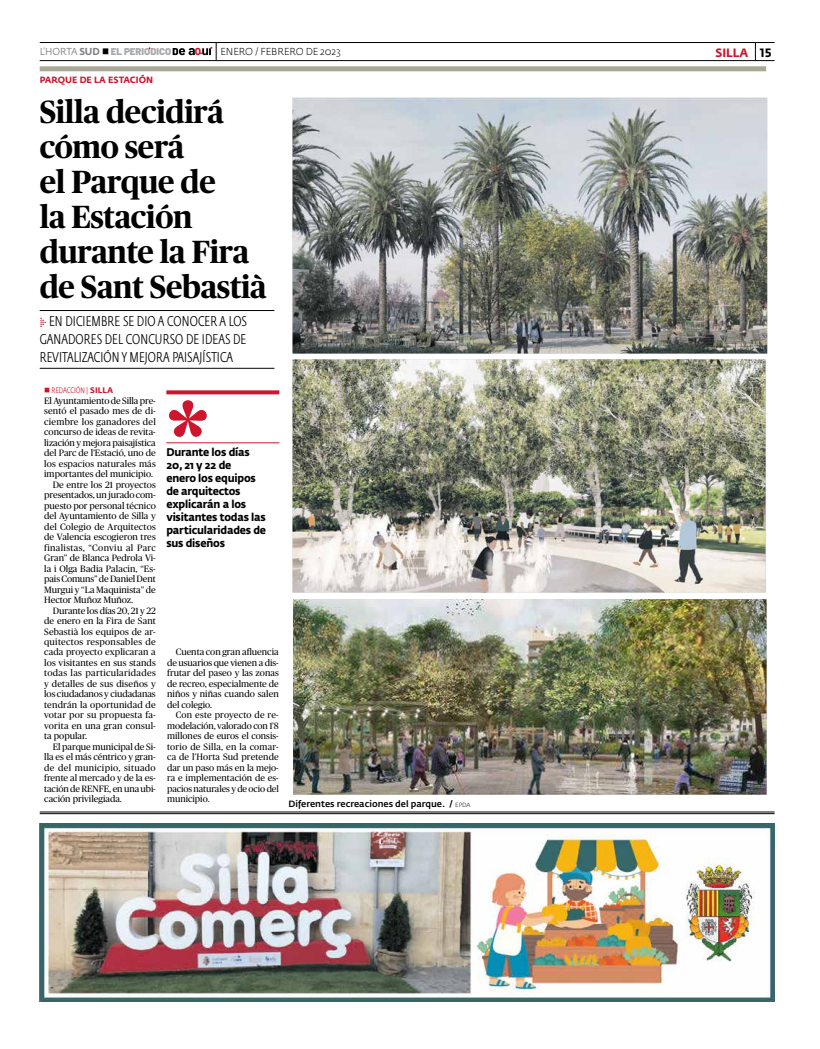
<style>
.page{position:relative;width:820px;height:1049px;background:#fff}
.page>*{position:absolute;margin:0;border:0;box-sizing:border-box;transform-origin:0 0}
.t1{font:700 120px "Publico";color:#ce152d}
.t2{font:700 32px/35px "Publico";letter-spacing:-.01em;color:#000}
.t3{font:300 14px/18px "Fedra Sans Cond Std";letter-spacing:.01em;color:#000;text-align:justify}
.t4{font:700 12px "Fedra Sans Std";color:#ce152d}
.t5{font:700 12px "Fedra Sans Std";color:#000}
.t6{font:700 11px/13px "Fedra Sans Std";letter-spacing:-.02em;color:#000;scale:.95 1}
.t7{font:300 10px "Fedra Sans Std";letter-spacing:-.005em;color:#000}
.t8{font:900 9.8px "Barlow";color:#a7a9ac}
.t9{font:9.2px/10.5px "Publico";letter-spacing:.005em;color:#000;text-align:justify}
.t10{font:9.2px "Publico";letter-spacing:.03em;color:#000}
.t11{font:9.2px "Publico";letter-spacing:.035em;color:#000}
.t12{font:9.2px "Publico";letter-spacing:.025em;color:#000}
.t13{font:9.2px "Publico";letter-spacing:-.015em;color:#000}
.t14{font:500 9px "Fedra Sans Std";color:#000}
.t15{font:700 9px "Fedra Sans Std";letter-spacing:.005em;color:#ce152d}
.t16{font:300 8px "Fedra Sans Cond Std";letter-spacing:.01em;color:#ce152d}
.s1{font-family:"Fedra Sans Std";font-weight:400;font-size:10px;color:#808285}
.s2{font-family:"Fedra Sans Std";font-weight:700;font-size:10px;color:#808285}
.s3{color:#000}
.s4{font-family:"Barlow";font-weight:800;font-size:10.1px;color:#ce152d}
.s5{font-size:18px}
.s6{font-family:"Unit Slab Pro";font-weight:100;color:#ce152d}
.s7{font-family:"Fedra Sans Std";font-weight:700}
.s8{font-weight:300;font-size:6px}
</style>
<div class="page">
<hr style="left:40px;top:60px;width:734px;height:1px;background:#000">
<svg style="left:172px;top:47px;width:40px;height:8px"></svg>
<hr style="left:40px;top:42px;width:734px;height:1px;background:#000">
<svg style="left:755px;top:43px;width:1px;height:18px"></svg>
<img style="left:292px;top:98px;width:475px;height:255px">
<hr style="left:40px;top:310px;width:234px;height:1px;background:#000">
<hr style="left:40px;top:368px;width:234px;height:1px;background:#000">
<div style="left:40px;top:66px;width:725px;height:5px;background:#a9a897"></div>
<img style="left:292px;top:359px;width:473px;height:233px">
<svg style="left:166px;top:390px;width:113px;height:4px"></svg>
<hr style="left:166px;top:442px;width:113px;height:1px;background:#ce152d">
<img style="left:40px;top:823px;width:734px;height:178px">
<hr style="left:40px;top:812px;width:734px;height:1px;background:#000">
<hr style="left:40px;top:813px;width:734px;height:1px;background:#000">
<img style="left:293px;top:599px;width:473px;height:196px">
<p class="t8" style="left:40px;top:44px;width:133px"><span class="s1">L’HORTA</span> <span class="s2">SUD</span> <span class="s3">■</span> EL PERIoDICo</p>
<p class="t7" style="left:195px;top:45px;width:147px"><span class="s4">O</span> <span class="s5">|</span> ENERO / FEBRERO DE 2023</p>
<h3 class="t4" style="left:715px;top:45px;width:15px">SILLA</h3>
<h3 class="t5" style="left:759px;top:45px;width:13px">15</h3>
<p class="t15" style="left:40px;top:74px;width:107px">parqu e de la estación</p>
<h2 class="t2" style="left:40px;top:95px;width:228px">Silla decidirá cómo será<br>el Parque de<br>la Estación durante la Fira de Sant Sebastià</h2>
<h3 class="t3" style="left:40px;top:313px;width:209px"><span class="s6">▶</span> EN DICIEMBRE SE DIO A CONOCER A LOS GANADORES DEL CONCURSO DE IDEAS DE REVITALIZACIÓN Y MEJORA PAISAJÍSTICA</h3>
<p class="t16" style="left:52px;top:386px;width:63px">REDACCIÓN | <span class="s7">silla</span></p>
<p class="t9" style="left:44px;top:395px;width:113px">El Ayuntamiento de Silla pre-</p>
<p class="t9" style="left:44px;top:406px;width:113px">sentó el pasado mes de di-</p>
<p class="t12" style="left:44px;top:416px;width:113px">ciembre los ganadores del</p>
<p class="t9" style="left:44px;top:427px;width:113px">concurso de ideas de revita-</p>
<p class="t9" style="left:44px;top:437px;width:113px">lización y mejora paisajística</p>
<p class="t9" style="left:44px;top:448px;width:113px">del Parc de l’Estació, uno de</p>
<p class="t9" style="left:44px;top:458px;width:113px">los espacios naturales más</p>
<p class="t9" style="left:44px;top:469px;width:110px">importantes del municipio.</p>
<p class="t9" style="left:53px;top:479px;width:105px">De entre los 21 proyectos</p>
<p class="t9" style="left:44px;top:490px;width:113px">presentados, un jurado com-</p>
<p class="t9" style="left:44px;top:500px;width:113px">puesto por personal técnico</p>
<p class="t9" style="left:44px;top:511px;width:113px">del Ayuntamiento de Silla y</p>
<p class="t9" style="left:44px;top:521px;width:113px">del Colegio de Arquitectos</p>
<p class="t9" style="left:44px;top:532px;width:113px">de Valencia escogieron tres</p>
<p class="t11" style="left:44px;top:542px;width:113px">finalistas, “Conviu al Parc</p>
<p class="t9" style="left:44px;top:553px;width:113px">Gran” de Blanca Pedrola Vi-</p>
<p class="t9" style="left:44px;top:563px;width:113px">la i Olga Badia Palacin, “Es-</p>
<p class="t13" style="left:44px;top:574px;width:113px">pais Comuns” de Daniel Dent</p>
<p class="t9" style="left:44px;top:584px;width:113px">Murgui y “La Maquinista” de</p>
<p class="t9" style="left:44px;top:594px;width:90px">Hector Muñoz Muñoz.</p>
<p class="t9" style="left:53px;top:605px;width:104px">Durante los días 20, 21 y 22</p>
<p class="t9" style="left:44px;top:615px;width:113px">de enero en la Fira de Sant</p>
<p class="t9" style="left:44px;top:626px;width:113px">Sebastià los equipos de ar-</p>
<p class="t10" style="left:44px;top:637px;width:113px">quitectos responsables de</p>
<p class="t9" style="left:44px;top:647px;width:113px">cada proyecto explicaran a</p>
<p class="t9" style="left:44px;top:657px;width:113px">los visitantes en sus stands</p>
<p class="t10" style="left:44px;top:668px;width:113px">todas las particularidades</p>
<p class="t9" style="left:44px;top:678px;width:113px">y detalles de sus diseños y</p>
<p class="t9" style="left:44px;top:689px;width:113px">los ciudadanos y ciudadanas</p>
<p class="t9" style="left:44px;top:699px;width:113px">tendrán la oportunidad de</p>
<p class="t12" style="left:44px;top:710px;width:113px">votar por su propuesta fa-</p>
<p class="t9" style="left:44px;top:720px;width:113px">vorita en una gran consul-</p>
<p class="t9" style="left:44px;top:731px;width:44px">ta popular.</p>
<p class="t9" style="left:53px;top:741px;width:105px">El parque municipal de Si-</p>
<p class="t9" style="left:44px;top:752px;width:113px">lla es el más céntrico y gran-</p>
<p class="t11" style="left:44px;top:762px;width:113px">de del municipio, situado</p>
<p class="t9" style="left:44px;top:773px;width:113px">frente al mercado y de la es-</p>
<p class="t9" style="left:44px;top:783px;width:113px">tación de RENFE, en una ubi-</p>
<p class="t9" style="left:44px;top:794px;width:79px">cación privilegiada.</p>
<h1 class="t1" style="left:166px;top:376px;width:45px">*</h1>
<p class="t6" style="left:166px;top:446px;width:106px">Durante los días<br>20, 21 y 22 de<br>enero los equipos de arquitectos explicarán a los visitantes todas las particularidades de sus diseños</p>
<p class="t9" style="left:167px;top:647px;width:113px;text-indent:9px">Cuenta con gran afluencia de usuarios que vienen a dis&shy;frutar del paseo y las zonas de recreo, especialmente de niños y niñas cuando salen del colegio.</p>
<p class="t9" style="left:167px;top:710px;width:113px;text-indent:9px">Con este proyecto de re&shy;modelación, valorado con 1’8 millones de euros el consis&shy;torio de Silla, en la comar&shy;ca de l’Horta Sud pretende dar un paso más en la mejo&shy;ra e implementación de es&shy;pacios naturales y de ocio del municipio.</p>
<p class="t14" style="left:288px;top:798px;width:172px">Diferentes recreaciones del parque. / <span class="s8">epda</span></p>
</div>
